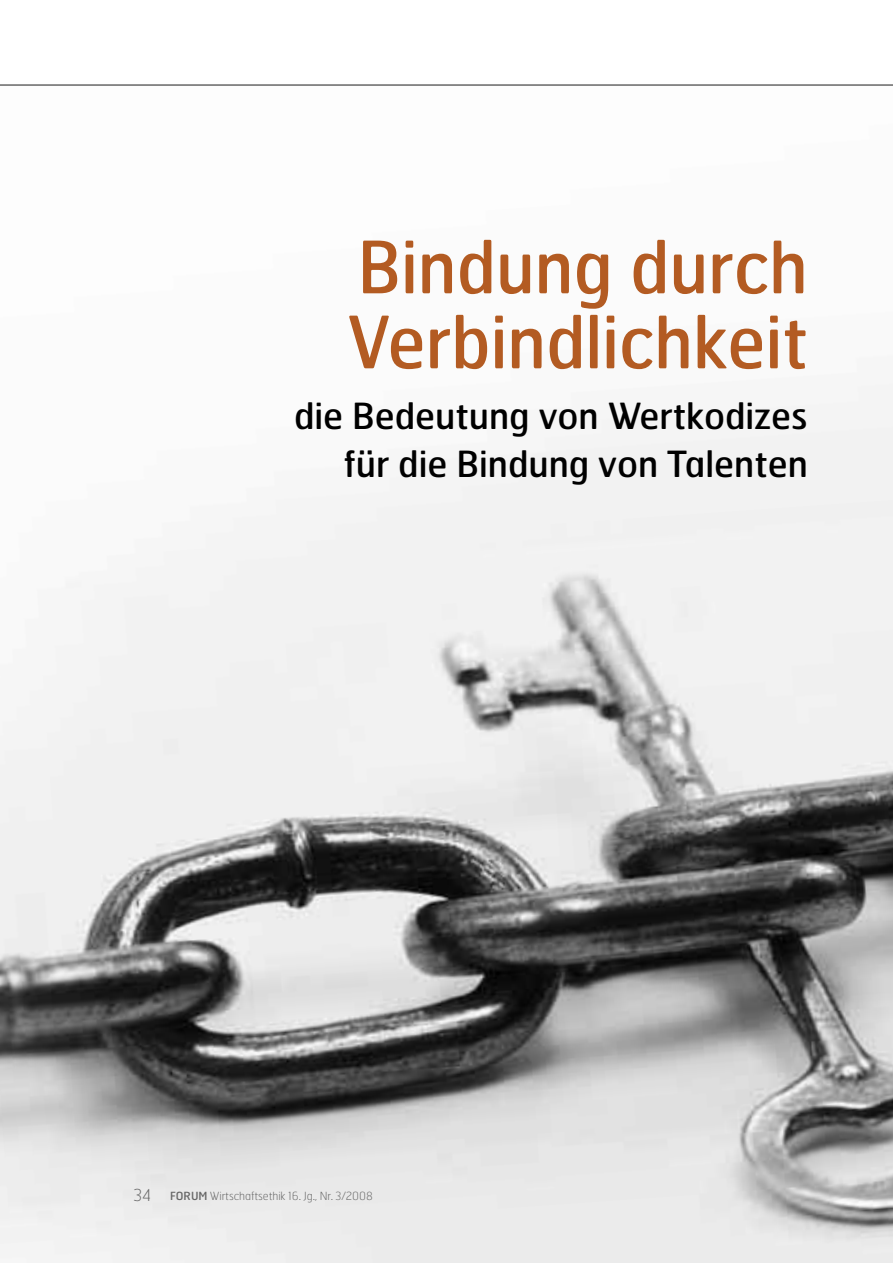
<style>
.page{position:relative;width:893px;height:1263px;background:#fff}
.page>*{position:absolute;margin:0;border:0;box-sizing:border-box;transform-origin:0 0}
.t1{font:72px/75px "Hermes";color:#b35b22;scale:.96 1}
.t2{font:36px/48px "Hermes";color:#000;text-align:right}
.t3{font:100 11.25px "Hermes";letter-spacing:-.005em;color:#666}
.s1{font-size:16.5px}
.s2{font-weight:400}
</style>
<div class="page">
<img style="left:0;top:384px;width:893px;height:879px">
<hr style="left:0;top:84px;width:893px;height:2px;background:#666">
<h1 class="t1" style="left:347px;top:237px;width:481px">Bindung durch<br>Verbindlichkeit</h1>
<p class="t2" style="left:294px;top:395px;width:515px">die Bedeutung von Wertkodizes für die Bindung von Talenten</p>
<p class="t3" style="left:134px;top:1191px;width:241px"><span class="s1">34</span> <span class="s2">FORUM</span> Wirtschaftsethik 16. Jg., Nr. 3/2008</p>
</div>
